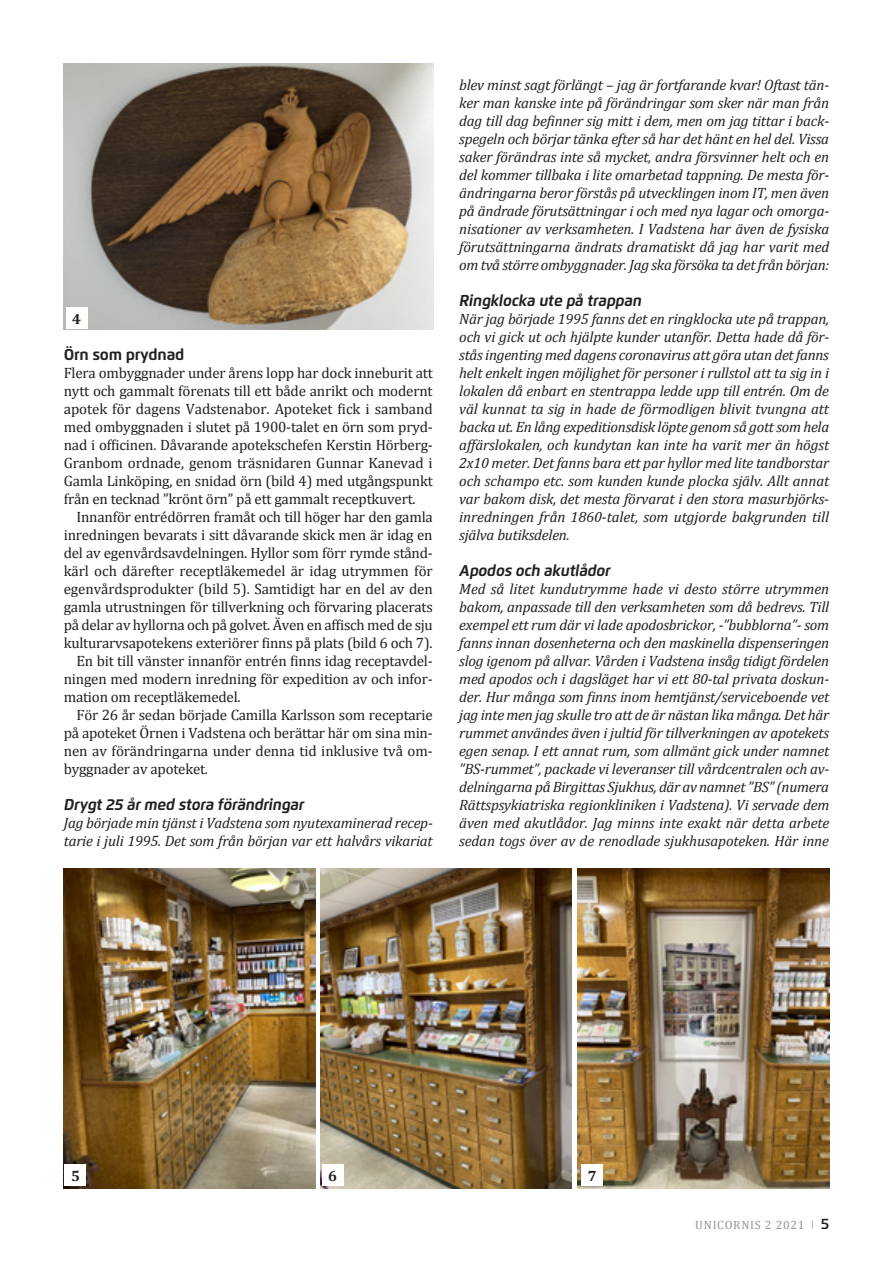
<style>
.page{position:relative;width:893px;height:1263px;background:#fff}
.page>*{position:absolute;margin:0;border:0;box-sizing:border-box;transform-origin:0 0}
.Mellanrubrik{font:italic 700 15.75px "Flexo";letter-spacing:-.015em;color:#231f20}
.Mellanrubrik-2{font:700 15.75px "Flexo";letter-spacing:-.015em;color:#231f20}
.Bröd_utan_indrag{font:italic 15px/18px "Cambria";letter-spacing:-.015em;color:#231f20;text-align:justify}
.Bröd_med_indrag{font:15px/18px "Cambria";letter-spacing:-.015em;color:#231f20;text-align:justify}
.Bröd_utan_indrag-2{font:15px/18px "Cambria";letter-spacing:-.015em;color:#231f20;text-align:justify}
.Ingress{font:700 15px "Cambria";color:#231f20}
.t1{font:12px "Cambria";letter-spacing:.06em;color:#939598}
.s1{font-size:9px}
.s2{font-family:"Flexo";font-weight:600;font-size:15px;color:#231f20}
</style>
<div class="page">
<img style="left:64px;top:64px;width:370px;height:266px">
<div style="left:66px;top:307px;width:21px;height:21px;background:#fff"></div>
<img style="left:64px;top:868px;width:251px;height:320px">
<div style="left:65px;top:1165px;width:21px;height:21px;background:#fff"></div>
<img style="left:320px;top:868px;width:252px;height:320px">
<div style="left:322px;top:1165px;width:21px;height:21px;background:#fff"></div>
<img style="left:578px;top:868px;width:251px;height:320px">
<div style="left:581px;top:1165px;width:22px;height:21px;background:#fff"></div>
<p class="Ingress" style="left:72px;top:308px;width:10px">4</p>
<p class="Mellanrubrik-2" style="left:64px;top:345px;width:122px">Örn som prydnad</p>
<p class="Bröd_utan_indrag-2" style="left:64px;top:364px;width:371px">Flera ombyggnader under årens lopp har dock inneburit att nytt och gammalt förenats till ett både anrikt och modernt apotek för dagens Vadstenabor. Apoteket fick i samband med ombyggnaden i slutet på 1900-talet en örn som pryd&shy;nad i officinen. Dåvarande apotekschefen Kerstin Hörberg-Granbom ordnade, genom träsnidaren Gunnar Kanevad i Gamla Linköping, en snidad örn (bild 4) med utgångspunkt från en tecknad ”krönt örn” på ett gammalt receptkuvert.</p>
<p class="Bröd_med_indrag" style="left:64px;top:508px;width:371px;text-indent:13px">Innanför entrédörren framåt och till höger har den gamla inredningen bevarats i sitt dåvarande skick men är idag en del av egenvårdsavdelningen. Hyllor som förr rymde stånd&shy;kärl och därefter receptläkemedel är idag utrymmen för egenvårdsprodukter (bild 5). Samtidigt har en del av den gamla utrustningen för tillverkning och förvaring placerats på delar av hyllorna och på golvet. Även en affisch med de sju kulturarvsapotekens exteriörer finns på plats (bild 6 och 7).</p>
<p class="Bröd_med_indrag" style="left:64px;top:652px;width:370px;text-indent:13px">En bit till vänster innanför entrén finns idag receptavdel&shy;ningen med modern inredning för expedition av och infor&shy;mation om receptläkemedel.</p>
<p class="Bröd_med_indrag" style="left:64px;top:706px;width:371px;text-indent:13px">För 26 år sedan började Camilla Karlsson som receptarie på apoteket Örnen i Vadstena och berättar här om sina min&shy;nen av förändringarna under denna tid inklusive två om&shy;byggnader av apoteket.</p>
<p class="Mellanrubrik" style="left:64px;top:795px;width:242px">Drygt 25 år med stora förändringar</p>
<p class="Bröd_utan_indrag" style="left:64px;top:813px;width:371px">Jag började min tjänst i Vadstena som nyutexaminerad recep&shy;tarie i juli 1995. Det som från början var ett halvårs vikariat</p>
<p class="Bröd_utan_indrag" style="left:459px;top:75px;width:372px">blev minst sagt förlängt – jag är fortfarande kvar! Oftast tän&shy;ker man kanske inte på förändringar som sker när man från dag till dag befinner sig mitt i dem, men om jag tittar i back&shy;spegeln och börjar tänka efter så har det hänt en hel del. Vissa saker förändras inte så mycket, andra försvinner helt och en del kommer tillbaka i lite omarbetad tappning. De mesta för&shy;ändringarna beror förstås på utvecklingen inom IT, men även på ändrade förutsättningar i och med nya lagar och omorga&shy;nisationer av verksamheten. I Vadstena har även de fysiska förutsättningarna ändrats dramatiskt då jag har varit med om två större ombyggnader. Jag ska försöka ta det från början:</p>
<p class="Mellanrubrik" style="left:459px;top:291px;width:184px">Ringklocka ute på trappan</p>
<p class="Bröd_utan_indrag" style="left:459px;top:309px;width:372px">När jag började 1995 fanns det en ringklocka ute på trappan, och vi gick ut och hjälpte kunder utanför. Detta hade då för&shy;stås ingenting med dagens coronavirus att göra utan det fanns helt enkelt ingen möjlighet för personer i rullstol att ta sig in i lokalen då enbart en stentrappa ledde upp till entrén. Om de väl kunnat ta sig in hade de förmodligen blivit tvungna att backa ut. En lång expeditionsdisk löpte genom så gott som hela affärslokalen, och kundytan kan inte ha varit mer än högst 2x10 meter. Det fanns bara ett par hyllor med lite tandborstar och schampo etc. som kunden kunde plocka själv. Allt annat var bakom disk, det mesta förvarat i den stora masurbjörks&shy;inredningen från 1860-talet, som utgjorde bakgrunden till själva butiksdelen.</p>
<p class="Mellanrubrik" style="left:459px;top:561px;width:153px">Apodos och akutlådor</p>
<p class="Bröd_utan_indrag" style="left:459px;top:579px;width:372px">Med så litet kundutrymme hade vi desto större utrymmen bakom, anpassade till den verksamheten som då bedrevs. Till exempel ett rum där vi lade apodosbrickor, -”bubblorna”- som fanns innan dosenheterna och den maskinella dispenseringen slog igenom på allvar. Vården i Vadstena insåg tidigt fördelen med apodos och i dagsläget har vi ett 80-tal privata doskun&shy;der. Hur många som finns inom hemtjänst/serviceboende vet jag inte men jag skulle tro att de är nästan lika många. Det här rummet användes även i jultid för tillverkningen av apotekets egen senap. I ett annat rum, som allmänt gick under namnet ”BS-rummet”, packade vi leveranser till vårdcentralen och av&shy;delningarna på Birgittas Sjukhus, där av namnet ”BS” (numera Rättspsykiatriska regionkliniken i Vadstena). Vi servade dem även med akutlådor. Jag minns inte exakt när detta arbete sedan togs över av de renodlade sjukhusapoteken. Här inne</p>
<p class="Ingress" style="left:71px;top:1165px;width:10px">5</p>
<p class="Ingress" style="left:328px;top:1165px;width:10px">6</p>
<p class="Ingress" style="left:588px;top:1165px;width:10px">7</p>
<p class="t1" style="left:695px;top:1218px;width:135px">UNICORNIS 2 2021 <span class="s1">|</span> <span class="s2">5</span></p>
</div>
